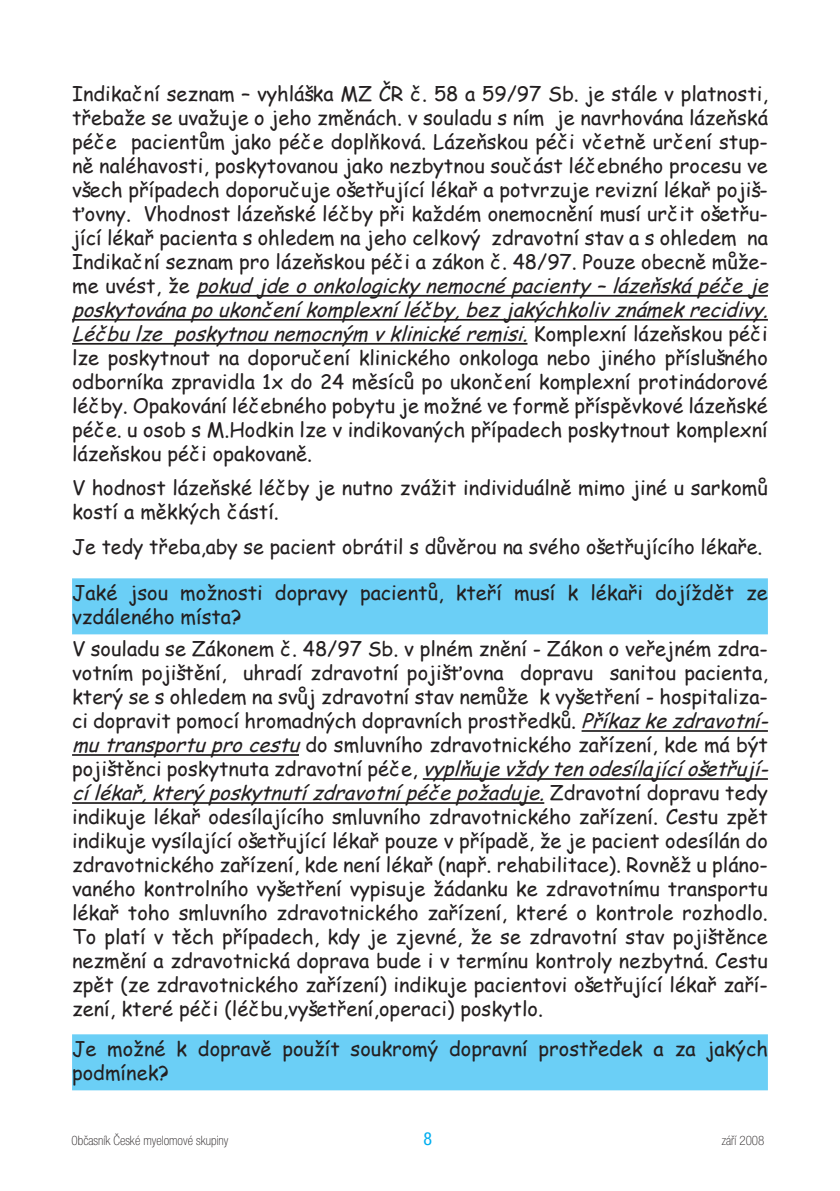
<style>
.page{position:relative;width:840px;height:1191px;background:#fff}
.page>*{position:absolute;margin:0;border:0;box-sizing:border-box;transform-origin:0 0}
.t1{font:20px/24px "Comic Sans MS";color:#231f20}
.t2{font:18px "Helvetica Neue Cond CE";color:#00aeef}
.t3{font:13px "Helvetica Neue Cond Thin CE";color:#231f20}
.s1{font-style:italic}
</style>
<div class="page">
<hr style="left:196px;top:295px;width:571px;height:2px;background:#231f20">
<hr style="left:72px;top:319px;width:695px;height:2px;background:#231f20">
<hr style="left:72px;top:343px;width:455px;height:2px;background:#231f20">
<div style="left:72px;top:578px;width:695px;height:56px;background:#6bcff6"></div>
<hr style="left:581px;top:730px;width:186px;height:2px;background:#231f20">
<hr style="left:72px;top:754px;width:227px;height:2px;background:#231f20">
<hr style="left:422px;top:778px;width:345px;height:2px;background:#231f20">
<hr style="left:72px;top:802px;width:472px;height:2px;background:#231f20">
<div style="left:72px;top:1034px;width:695px;height:56px;background:#6bcff6"></div>
<p class="t1" style="left:72px;top:81px;width:704px">Indikační seznam – vyhláška MZ ČR č. 58 a 59/97 Sb. je stále v platnosti, třebaže se uvažuje o jeho změnách. v souladu s ním je navrhována lázeňská péče pacientům jako péče doplňková. Lázeňskou péči včetně určení stup&shy;ně naléhavosti, poskytovanou jako nezbytnou součást léčebného procesu ve všech případech doporučuje ošetřující lékař a potvrzuje revizní lékař pojiš&shy;ťovny. Vhodnost lázeňské léčby při každém onemocnění musí určit ošetřu&shy;jící lékař pacienta s ohledem na jeho celkový zdravotní stav a s ohledem na Indikační seznam pro lázeňskou péči a zákon č. 48/97. Pouze obecně může&shy;m e u v é s t , ž e <span class="s1">pokudjdeoonkologicky nemocnépacienty –lázeňskápéčeje poskytovánapoukončeníkomplexníléčby,bezjakýchkolivznámekrecidivy.<br>Léčbulze poskytnounemocným v klinickéremisi.</span>K o m p l e x n í l á z e ň s k o u p é č i lze poskytnout na doporučení klinického onkologa nebo jiného příslušného odborníka zpravidla 1x do 24 měsíců po ukončení komplexní protinádorové léčby. Opakování léčebného pobytu je možné ve formě příspěvkové lázeňské péče. u osob s M.Hodkin lze v indikovaných případech poskytnout komplexní lázeňskou péči opakovaně.</p>
<p class="t1" style="left:72px;top:475px;width:697px">V hodnost lázeňské léčby je nutno zvážit individuálně mimo jiné u sarkomů kostí a měkkých částí.</p>
<p class="t1" style="left:72px;top:534px;width:691px">Je tedy třeba,aby se pacient obrátil s důvěrou na svého ošetřujícího lékaře.</p>
<p class="t1" style="left:72px;top:580px;width:697px">Jaké jsou možnosti dopravy pacientů, kteří musí k lékaři dojíždět ze vzdáleného místa?</p>
<p class="t1" style="left:72px;top:636px;width:704px">V souladu se Zákonem č. 48/97 Sb. v plném znění - Zákon o veřejném zdra&shy;votním pojištění, uhradí zdravotní pojišťovna dopravu sanitou pacienta, který se s ohledem na svůj zdravotní stav nemůže k vyšetření - hospitaliza&shy;ci dopravit pomocí hromadných dopravních prostředků. <span class="s1">Příkazkezdravotní&shy;mutransportuprocestu</span>do smluvního zdravotnického zařízení, kde má být pojištěnci poskytnuta zdravotní péče, <span class="s1">vyplňujevždy tenodesílajícíošetřují&shy;cílékař,který poskytnutízdravotnípéčepožaduje.</span>Z d r a v o t n í d o p r a v u t e d y indikuje lékař odesílajícího smluvního zdravotnického zařízení. Cestu zpět indikuje vysílající ošetřující lékař pouze v případě, že je pacient odesílán do zdravotnického zařízení, kde není lékař (např. rehabilitace). Rovněž u pláno&shy;vaného kontrolního vyšetření vypisuje žádanku ke zdravotnímu transportu lékař toho smluvního zdravotnického zařízení, které o kontrole rozhodlo.<br>To platí v těch případech, kdy je zjevné, že se zdravotní stav pojištěnce nezmění a zdravotnická doprava bude i v termínu kontroly nezbytná. Cestu zpět (ze zdravotnického zařízení) indikuje pacientovi ošetřující lékař zaří&shy;zení, které péči (léčbu,vyšetření,operaci) poskytlo.</p>
<p class="t1" style="left:72px;top:1036px;width:697px">Je možné k dopravě použít soukromý dopravní prostředek a za jakých podmínek?</p>
<p class="t3" style="left:72px;top:1133px;width:158px">0bčasník České myelomové skupiny</p>
<p class="t2" style="left:423px;top:1129px;width:10px">8</p>
<p class="t3" style="left:721px;top:1133px;width:44px">září 2008</p>
</div>
